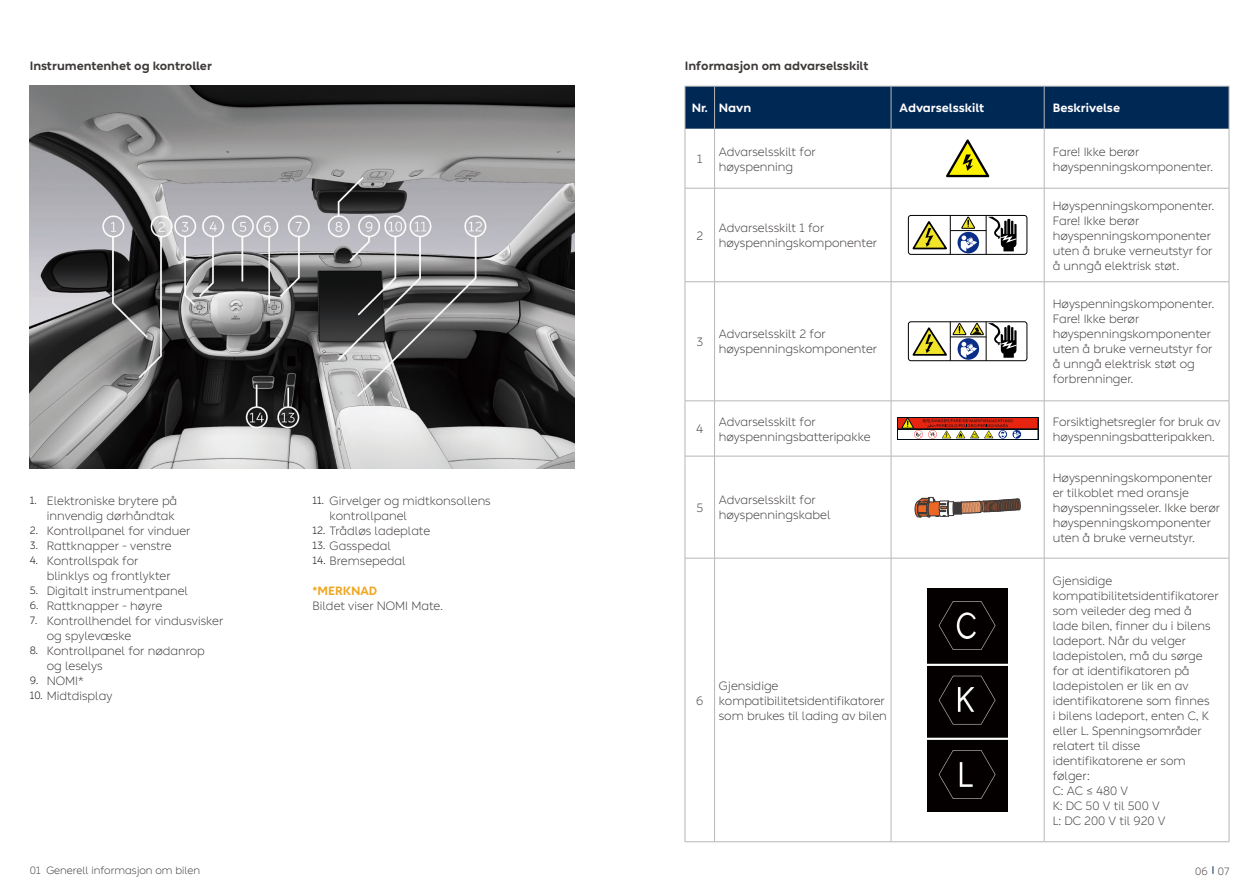
<style>
.page{position:relative;width:1259px;height:893px;background:#fff}
.page>*{position:absolute;margin:0;border:0;box-sizing:border-box;transform-origin:0 0}
.t1{font:300 12px/15px "Blue Sky Noto";color:#3e3a39}
.t2{font:700 12px "Blue Sky Noto";color:#3e3a39}
.t3{font:700 12px "Blue Sky Noto";color:#fff}
.t4{font:700 12px "Blue Sky Noto";color:#efa721}
.t5{font:300 10.5px "Blue Sky Noto";color:#3e3a39}
.s1{font-size:10.5px;color:#000}
</style>
<div class="page">
<hr style="left:684px;top:129px;width:1px;height:59px;background:#b5b6b6">
<hr style="left:714px;top:129px;width:1px;height:59px;background:#b5b6b6">
<hr style="left:891px;top:129px;width:1px;height:59px;background:#b5b6b6">
<hr style="left:1044px;top:129px;width:1px;height:59px;background:#b5b6b6">
<hr style="left:1228px;top:129px;width:1px;height:59px;background:#b5b6b6">
<hr style="left:684px;top:188px;width:1px;height:94px;background:#b5b6b6">
<hr style="left:714px;top:188px;width:1px;height:94px;background:#b5b6b6">
<hr style="left:891px;top:188px;width:1px;height:94px;background:#b5b6b6">
<hr style="left:1044px;top:188px;width:1px;height:94px;background:#b5b6b6">
<hr style="left:1228px;top:188px;width:1px;height:94px;background:#b5b6b6">
<hr style="left:684px;top:282px;width:1px;height:119px;background:#b5b6b6">
<hr style="left:714px;top:282px;width:1px;height:119px;background:#b5b6b6">
<hr style="left:891px;top:282px;width:1px;height:119px;background:#b5b6b6">
<hr style="left:1044px;top:282px;width:1px;height:119px;background:#b5b6b6">
<hr style="left:1228px;top:282px;width:1px;height:119px;background:#b5b6b6">
<hr style="left:684px;top:401px;width:1px;height:55px;background:#b5b6b6">
<hr style="left:714px;top:401px;width:1px;height:55px;background:#b5b6b6">
<hr style="left:891px;top:401px;width:1px;height:55px;background:#b5b6b6">
<hr style="left:1044px;top:401px;width:1px;height:55px;background:#b5b6b6">
<hr style="left:1228px;top:401px;width:1px;height:55px;background:#b5b6b6">
<hr style="left:684px;top:456px;width:1px;height:102px;background:#b5b6b6">
<hr style="left:714px;top:456px;width:1px;height:102px;background:#b5b6b6">
<hr style="left:891px;top:456px;width:1px;height:102px;background:#b5b6b6">
<hr style="left:1044px;top:456px;width:1px;height:102px;background:#b5b6b6">
<hr style="left:1228px;top:456px;width:1px;height:102px;background:#b5b6b6">
<hr style="left:684px;top:558px;width:1px;height:284px;background:#b5b6b6">
<hr style="left:714px;top:558px;width:1px;height:284px;background:#b5b6b6">
<hr style="left:891px;top:558px;width:1px;height:284px;background:#b5b6b6">
<hr style="left:1044px;top:558px;width:1px;height:284px;background:#b5b6b6">
<hr style="left:1228px;top:558px;width:1px;height:284px;background:#b5b6b6">
<svg style="left:685px;top:188px;width:29px;height:1px"></svg>
<hr style="left:714px;top:188px;width:177px;height:1px;background:#b5b6b6">
<hr style="left:891px;top:188px;width:153px;height:1px;background:#b5b6b6">
<hr style="left:1044px;top:188px;width:185px;height:1px;background:#b5b6b6">
<svg style="left:685px;top:281px;width:29px;height:1px"></svg>
<hr style="left:714px;top:281px;width:177px;height:1px;background:#b5b6b6">
<hr style="left:891px;top:281px;width:153px;height:1px;background:#b5b6b6">
<hr style="left:1044px;top:281px;width:185px;height:1px;background:#b5b6b6">
<svg style="left:685px;top:401px;width:29px;height:1px"></svg>
<hr style="left:714px;top:401px;width:177px;height:1px;background:#b5b6b6">
<hr style="left:891px;top:401px;width:153px;height:1px;background:#b5b6b6">
<hr style="left:1044px;top:401px;width:185px;height:1px;background:#b5b6b6">
<svg style="left:685px;top:456px;width:29px;height:1px"></svg>
<hr style="left:714px;top:456px;width:177px;height:1px;background:#b5b6b6">
<hr style="left:891px;top:456px;width:153px;height:1px;background:#b5b6b6">
<hr style="left:1044px;top:456px;width:185px;height:1px;background:#b5b6b6">
<svg style="left:685px;top:558px;width:29px;height:1px"></svg>
<hr style="left:714px;top:558px;width:177px;height:1px;background:#b5b6b6">
<hr style="left:891px;top:558px;width:153px;height:1px;background:#b5b6b6">
<hr style="left:1044px;top:558px;width:185px;height:1px;background:#b5b6b6">
<svg style="left:685px;top:841px;width:29px;height:1px"></svg>
<hr style="left:714px;top:841px;width:177px;height:1px;background:#b5b6b6">
<hr style="left:891px;top:841px;width:153px;height:1px;background:#b5b6b6">
<hr style="left:1044px;top:841px;width:185px;height:1px;background:#b5b6b6">
<div style="left:685px;top:86px;width:543px;height:43px;background:#002855"></div>
<hr style="left:714px;top:86px;width:177px;height:1px;background:#b5b6b6">
<hr style="left:891px;top:86px;width:153px;height:1px;background:#b5b6b6">
<hr style="left:1044px;top:86px;width:185px;height:1px;background:#b5b6b6">
<hr style="left:684px;top:86px;width:1px;height:43px;background:#b5b6b6">
<hr style="left:1228px;top:86px;width:1px;height:43px;background:#b5b6b6">
<hr style="left:1044px;top:86px;width:1px;height:43px;background:#b5b6b6">
<div style="left:926px;top:588px;width:83px;height:224px;background:#040000"></div>
<img style="left:928px;top:601px;width:80px;height:198px">
<div style="left:908px;top:215px;width:119px;height:40px;border:1px solid #000;border-radius:3px"></div>
<svg style="left:957px;top:232px;width:22px;height:21px"></svg>
<svg style="left:960px;top:235px;width:17px;height:17px"></svg>
<svg style="left:912px;top:221px;width:35px;height:29px"></svg>
<svg style="left:961px;top:216px;width:14px;height:13px"></svg>
<svg style="left:988px;top:217px;width:28px;height:34px"></svg>
<hr style="left:950px;top:215px;width:1px;height:39px;background:#000">
<hr style="left:986px;top:215px;width:1px;height:39px;background:#000">
<hr style="left:950px;top:230px;width:36px;height:1px;background:#000">
<svg style="left:946px;top:139px;width:43px;height:38px"></svg>
<div style="left:908px;top:321px;width:119px;height:40px;border:1px solid #000;border-radius:3px"></div>
<svg style="left:957px;top:338px;width:22px;height:22px"></svg>
<hr style="left:950px;top:322px;width:1px;height:39px;background:#000">
<hr style="left:986px;top:322px;width:1px;height:39px;background:#000">
<svg style="left:910px;top:322px;width:106px;height:36px"></svg>
<svg style="left:915px;top:496px;width:105px;height:22px"></svg>
<svg style="left:897px;top:417px;width:141px;height:23px"></svg>
<img style="left:29px;top:86px;width:545px;height:383px">
<p class="t2" style="left:30px;top:59px;width:184px">Instrumentenhet og kontroller</p>
<p class="t2" style="left:685px;top:59px;width:185px">Informasjon om advarselsskilt</p>
<p class="t3" style="left:691px;top:101px;width:61px">Nr. Navn</p>
<p class="t3" style="left:899px;top:101px;width:86px">Advarselsskilt</p>
<p class="t3" style="left:1052px;top:101px;width:69px">Beskrivelse</p>
<p class="t1" style="left:697px;top:151px;width:7px">1</p>
<p class="t1" style="left:719px;top:144px;width:98px">Advarselsskilt for høyspenning</p>
<p class="t1" style="left:1052px;top:144px;width:162px">Fare! Ikke berør høyspenningskomponenter.</p>
<p class="t1" style="left:696px;top:228px;width:8px">2</p>
<p class="t1" style="left:719px;top:220px;width:160px">Advarselsskilt 1 for høyspenningskomponenter</p>
<p class="t1" style="left:696px;top:334px;width:8px">3</p>
<p class="t1" style="left:719px;top:327px;width:160px">Advarselsskilt 2 for høyspenningskomponenter</p>
<p class="t1" style="left:1052px;top:198px;width:163px">Høyspenningskomponenter.<br>Fare! Ikke berør høyspenningskomponenter uten å bruke verneutstyr for å unngå elektrisk støt.</p>
<p class="t1" style="left:1052px;top:297px;width:163px">Høyspenningskomponenter.<br>Fare! Ikke berør høyspenningskomponenter uten å bruke verneutstyr for å unngå elektrisk støt og forbrenninger.</p>
<p class="t1" style="left:30px;top:493px;width:149px;text-align:right"><span class="s1">1.</span> Elektroniske brytere på innvendig dørhåndtak</p>
<p class="t1" style="left:30px;top:523px;width:162px"><span class="s1">2.</span> Kontrollpanel for vinduer</p>
<p class="t1" style="left:30px;top:538px;width:143px"><span class="s1">3.</span> Rattknapper - venstre</p>
<p class="t1" style="left:47px;top:553px;width:125px;text-indent:-17px"><span class="s1">4.</span> Kontrollspak for blinklys og frontlykter</p>
<p class="t1" style="left:30px;top:583px;width:160px"><span class="s1">5.</span> Digitalt instrumentpanel</p>
<p class="t1" style="left:30px;top:598px;width:134px"><span class="s1">6.</span> Rattknapper - høyre</p>
<p class="t1" style="left:47px;top:613px;width:178px;text-indent:-17px"><span class="s1">7.</span> Kontrollhendel for vindusvisker og spylevæske</p>
<p class="t1" style="left:47px;top:643px;width:160px;text-indent:-17px"><span class="s1">8.</span> Kontrollpanel for nødanrop og leselys</p>
<p class="t1" style="left:30px;top:673px;width:55px"><span class="s1">9.</span> NOMI*</p>
<p class="t1" style="left:30px;top:688px;width:84px"><span class="s1">10.</span> Midtdisplay</p>
<p class="t1" style="left:330px;top:493px;width:163px;text-indent:-17px"><span class="s1">11.</span> Girvelger og midtkonsollens kontrollpanel</p>
<p class="t1" style="left:313px;top:523px;width:119px"><span class="s1">12.</span> Trådløs ladeplate</p>
<p class="t1" style="left:313px;top:538px;width:80px"><span class="s1">13.</span> Gasspedal</p>
<p class="t1" style="left:313px;top:553px;width:94px"><span class="s1">14.</span> Bremsepedal</p>
<p class="t4" style="left:313px;top:583px;width:66px">*MERKNAD</p>
<p class="t1" style="left:313px;top:598px;width:132px">Bildet viser NOMI Mate.</p>
<p class="t1" style="left:696px;top:421px;width:9px">4</p>
<p class="t1" style="left:719px;top:414px;width:153px">Advarselsskilt for høyspenningsbatteripakke</p>
<p class="t1" style="left:1052px;top:414px;width:169px">Forsiktighetsregler for bruk av høyspenningsbatteripakken.</p>
<p class="t1" style="left:696px;top:500px;width:8px">5</p>
<p class="t1" style="left:719px;top:493px;width:113px">Advarselsskilt for høyspenningskabel</p>
<p class="t1" style="left:696px;top:693px;width:9px">6</p>
<p class="t1" style="left:719px;top:678px;width:169px">Gjensidige kompatibilitetsidentifikatorer som brukes til lading av bilen</p>
<p class="t1" style="left:1052px;top:470px;width:169px">Høyspenningskomponenter er tilkoblet med oransje høyspenningsseler. Ikke berør høyspenningskomponenter uten å bruke verneutstyr.</p>
<p class="t1" style="left:1052px;top:573px;width:167px">Gjensidige kompatibilitetsidentifikatorer som veileder deg med å lade bilen, finner du i bilens ladeport. Når du velger ladepistolen, må du sørge for at identifikatoren på ladepistolen er lik en av identifikatorene som finnes<br>i bilens ladeport, enten C, K eller L. Spenningsområder relatert til disse identifikatorene er som følger:<br>C: AC ≤ 480 V<br>K: DC 50 V til 500 V<br>L: DC 200 V til 920 V</p>
<p class="t5" style="left:30px;top:864px;width:172px">01 Generell informasjon om bilen</p>
<p class="t5" style="left:1195px;top:866px;width:36px">06 07</p>
</div>
